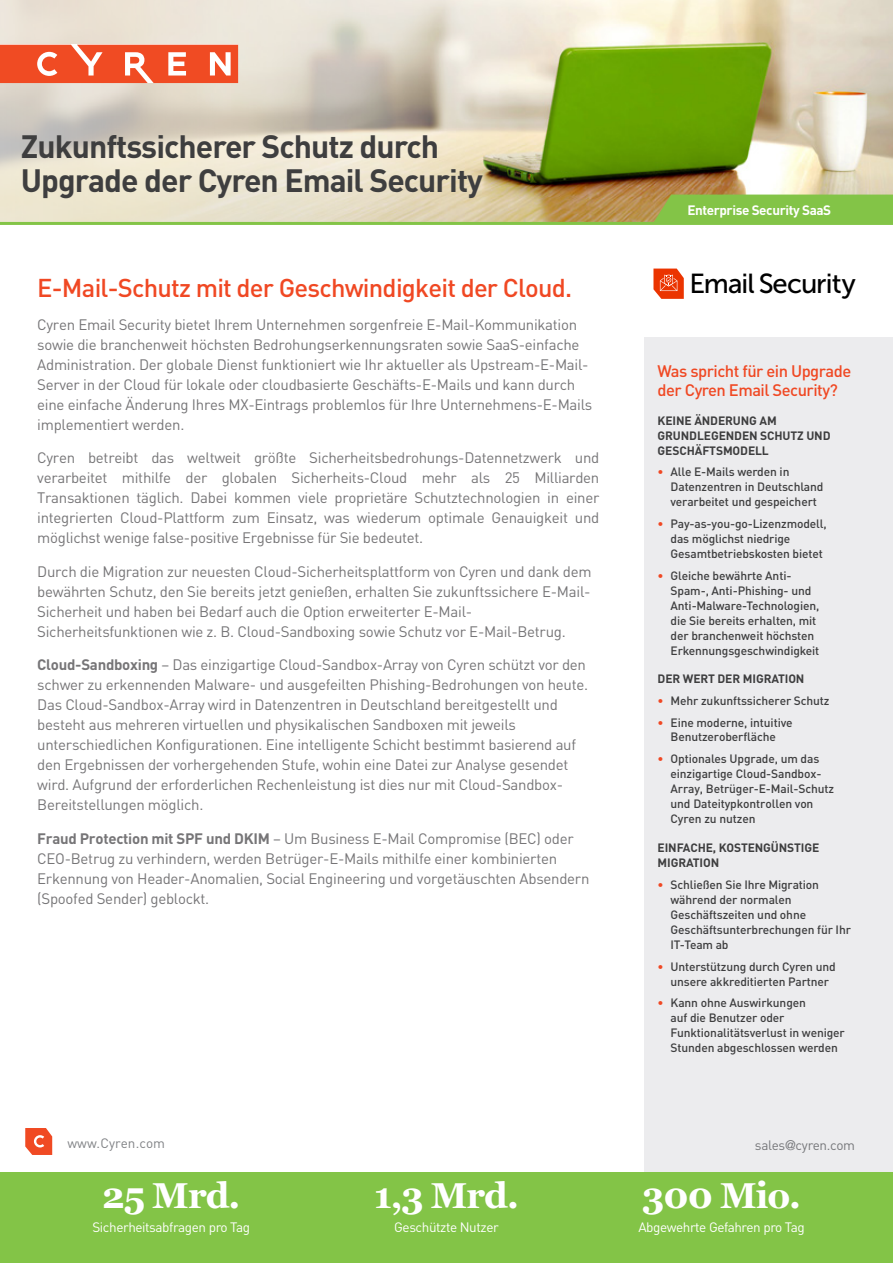
<style>
.page{position:relative;width:893px;height:1263px;background:#fff}
.page>*{position:absolute;margin:0;border:0;box-sizing:border-box;transform-origin:0 0}
.Datapoints_Number{font:700 36px "Georgia";letter-spacing:-.03em;color:#fff}
.t1{font:700 31.95px/34.2px "DINOT";letter-spacing:-.03em;color:#3e3e3f}
.t2{font:27.45px "Museo Sans 500";letter-spacing:-.035em;color:#000}
.Body_text{font:500 25.5px "DINOT";letter-spacing:-.03em;color:#f04823}
.Sidebar_head{font:500 16.5px/19.5px "DINOT";letter-spacing:-.03em;color:#f04823}
.Body_text-2{font:15px/20px "DINOT";letter-spacing:-.02em;color:#767577}
.Datapoints_Type{font:13.5px "DINOT";letter-spacing:-.03em;color:#fff}
.t3{font:700 13.5px "DINOT";letter-spacing:-.03em;color:#fff}
.Body_text-3{font:13.5px "DINOT";letter-spacing:-.02em;color:#76777a}
.Back_Cover_Copy{font:13.5px "DINOT";letter-spacing:.01em;color:#808285}
.t4{font:500 12px/15px "DINOT";letter-spacing:-.01em;color:#3e3e3f}
.Bullets{font:700 12px/15px "DINOT";letter-spacing:-.01em;color:#3e3e3f}
.s1{font-weight:700}
.s2{color:#f04823}
.s3{font-family:"Helvetica Neue"}
</style>
<div class="page">
<div style="left:644px;top:337px;width:249px;height:842px;background:#ececee"></div>
<img style="left:533px;top:0;width:360px;height:222px">
<svg style="left:0;top:0;width:533px;height:222px;background:#e0d8c6"></svg>
<svg style="left:0;top:45px;width:238px;height:38px;background:#f26745"></svg>
<div style="left:0;top:1172px;width:893px;height:91px;background:#83c447"></div>
<hr style="left:0;top:222px;width:893px;height:3px;background:#83c447">
<div style="left:653px;top:195px;width:240px;height:27px;background:#83c447"></div>
<svg style="left:25px;top:1128px;width:27px;height:27px"></svg>
<svg style="left:653px;top:269px;width:31px;height:30px"></svg>
<p class="t1" style="left:21px;top:128px;width:464px">Zukunftssicherer Schutz durch<br>Upgrade der Cyren Email Security</p>
<p class="Body_text" style="left:37px;top:272px;width:536px">E-Mail-Schutz mit der Geschwindigkeit der Cloud.</p>
<p class="Body_text-2" style="left:37px;top:314px;width:557px">Cyren Email Security bietet Ihrem Unternehmen sorgenfreie E-Mail-Kommunikation sowie die branchenweit höchsten Bedrohungserkennungsraten sowie SaaS-einfache Administration. Der globale Dienst funktioniert wie Ihr aktueller als Upstream-E-Mail-Server in der Cloud für lokale oder cloudbasierte Geschäfts-E-Mails und kann durch eine einfache Änderung Ihres MX-Eintrags problemlos für Ihre Unternehmens-E-Mails implementiert werden.</p>
<p class="Body_text-2" style="left:37px;top:448px;width:564px;text-align:justify">Cyren betreibt das weltweit größte Sicherheitsbedrohungs-Datennetzwerk und verarbeitet mithilfe der globalen Sicherheits-Cloud mehr als 25 Milliarden Transaktionen täglich. Dabei kommen viele proprietäre Schutztechnologien in einer integrierten Cloud-Plattform zum Einsatz, was wiederum optimale Genauigkeit und möglichst wenige false-positive Ergebnisse für Sie bedeutet.</p>
<p class="Body_text-2" style="left:37px;top:561px;width:556px">Durch die Migration zur neuesten Cloud-Sicherheitsplattform von Cyren und dank dem bewährten Schutz, den Sie bereits jetzt genießen, erhalten Sie zukunftssichere E-Mail-Sicherheit und haben bei Bedarf auch die Option erweiterter E-Mail-Sicherheitsfunktionen wie z. B. Cloud-Sandboxing sowie Schutz vor E-Mail-Betrug.</p>
<p class="Body_text-2" style="left:37px;top:655px;width:552px"><span class="s1">Cloud-Sandboxing</span> – Das einzigartige Cloud-Sandbox-Array von Cyren schützt vor den schwer zu erkennenden Malware- und ausgefeilten Phishing-Bedrohungen von heute.<br>Das Cloud-Sandbox-Array wird in Datenzentren in Deutschland bereitgestellt und besteht aus mehreren virtuellen und physikalischen Sandboxen mit jeweils unterschiedlichen Konfigurationen. Eine intelligente Schicht bestimmt basierend auf den Ergebnissen der vorhergehenden Stufe, wohin eine Datei zur Analyse gesendet wird. Aufgrund der erforderlichen Rechenleistung ist dies nur mit Cloud-Sandbox-Bereitstellungen möglich.</p>
<p class="Body_text-2" style="left:37px;top:828px;width:554px"><span class="s1">Fraud Protection mit SPF und DKIM</span> – Um Business E-Mail Compromise (BEC) oder CEO-Betrug zu verhindern, werden Betrüger-E-Mails mithilfe einer kombinierten Erkennung von Header-Anomalien, Social Engineering und vorgetäuschten Absendern (Spoofed Sender) geblockt.</p>
<h3 class="t3" style="left:687px;top:202px;width:145px">Enterprise Security SaaS</h3>
<p class="t2" style="left:689px;top:269px;width:168px">Email Security</p>
<p class="Sidebar_head" style="left:658px;top:361px;width:195px">Was spricht für ein Upgrade der Cyren Email Security?</p>
<p class="Bullets" style="left:658px;top:412px;width:174px">KEINE ÄNDERUNG AM<br>GRUNDLEGENDEN SCHUTZ UND<br>GESCHÄFTSMODELL</p>
<p class="t4" style="left:670px;top:464px;width:154px;text-indent:-13px"><span class="s2">•</span> Alle E-Mails werden in<br>Datenzentren in Deutschland verarbeitet und gespeichert</p>
<p class="t4" style="left:670px;top:516px;width:158px;text-indent:-13px"><span class="s2">•</span> Pay-as-you-go-Lizenzmodell, das möglichst niedrige<br>Gesamtbetriebskosten bietet</p>
<p class="t4" style="left:670px;top:568px;width:150px;text-indent:-13px"><span class="s2">•</span> Gleiche bewährte Anti-<br>Spam-, Anti-Phishing- und<br>Anti-Malware-Technologien, die Sie bereits erhalten, mit der branchenweit höchsten<br>Erkennungsgeschwindigkeit</p>
<p class="Bullets" style="left:658px;top:671px;width:148px">DER WERT DER MIGRATION</p>
<p class="t4" style="left:658px;top:693px;width:173px"><span class="s2">•</span> Mehr zukunftssicherer Schutz</p>
<p class="t4" style="left:658px;top:715px;width:137px;line-height:14.4px;text-align:center"><span class="s2">•</span> Eine moderne, intuitive<br>Benutzeroberfläche</p>
<p class="t4" style="left:670px;top:751px;width:165px;text-indent:-13px"><span class="s2">•</span> Optionales Upgrade, um das einzigartige Cloud-Sandbox-<br>Array, Betrüger-E-Mail-Schutz und Dateitypkontrollen von<br>Cyren zu nutzen</p>
<p class="Bullets" style="left:658px;top:840px;width:163px">EINFACHE, KOSTENGÜNSTIGE<br>MIGRATION</p>
<p class="t4" style="left:670px;top:877px;width:182px;text-indent:-13px"><span class="s2">•</span> Schließen Sie Ihre Migration während der normalen<br>Geschäftszeiten und ohne<br>Geschäftsunterbrechungen für Ihr<br>IT-Team ab</p>
<p class="t4" style="left:658px;top:958px;width:180px;text-align:center"><span class="s2">•</span> Unterstützung durch Cyren und unsere akkreditierten Partner</p>
<p class="t4" style="left:670px;top:995px;width:176px;text-indent:-13px"><span class="s2">•</span> Kann ohne Auswirkungen<br>auf die Benutzer oder<br>Funktionalitätsverlust in weniger<br>Stunden abgeschlossen werden</p>
<p class="Back_Cover_Copy" style="left:67px;top:1134px;width:99px">www.Cyren.com</p>
<p class="Body_text-3" style="left:755px;top:1137px;width:102px">sales<span class="s3">@</span>cyren.com</p>
<p class="Datapoints_Number" style="left:102px;top:1168px;width:139px">25 Mrd.</p>
<p class="Datapoints_Type" style="left:92px;top:1219px;width:159px">Sicherheitsabfragen pro Tag</p>
<p class="Datapoints_Number" style="left:374px;top:1168px;width:146px">1,3 Mrd.</p>
<p class="Datapoints_Type" style="left:394px;top:1219px;width:106px">Geschützte Nutzer</p>
<p class="Datapoints_Number" style="left:642px;top:1168px;width:160px">300 Mio.</p>
<p class="Datapoints_Type" style="left:638px;top:1219px;width:168px">Abgewehrte Gefahren pro Tag</p>
</div>
